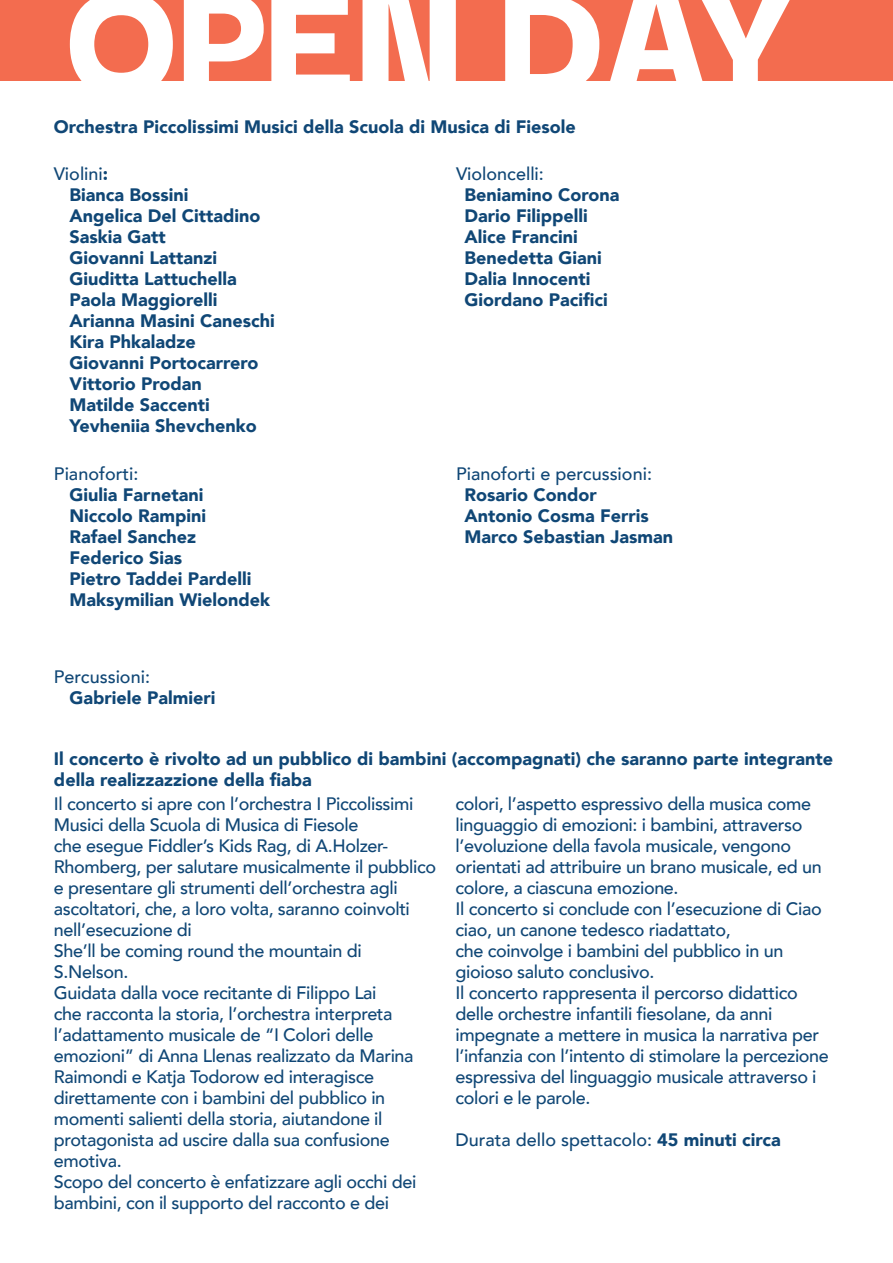
<style>
.page{position:relative;width:893px;height:1263px;background:#fff}
.page>*{position:absolute;margin:0;border:0;box-sizing:border-box;transform-origin:0 0}
.t1{font:900 179.4px "Darker Grotesque";letter-spacing:-.02em;color:#fff}
.t2{font:500 18px/21px "Avenir";letter-spacing:-.02em;color:#104776}
.t3{font:900 18px/21px "Avenir";color:#104776}
.t4{font:500 18px "Avenir";color:#104776}
.s1{font-weight:500}
.s2{font-weight:900}
</style>
<div class="page">
<div style="left:0;top:0;width:893px;height:81px;background:#f36c4f"></div>
<h1 class="t1" style="left:67px;top:-96px;width:721px">OPEN DAY</h1>
<p class="t3" style="left:54px;top:115px;width:523px">Orchestra Piccolissimi Musici della Scuola di Musica di Fiesole</p>
<p class="t3" style="left:70px;top:163px;width:207px;text-indent:-16px"><span class="s1">Violini</span>:<br>Bianca Bossini<br>Angelica Del Cittadino<br>Saskia Gatt<br>Giovanni Lattanzi<br>Giuditta Lattuchella<br>Paola Maggiorelli<br>Arianna Masini Caneschi<br>Kira Phkaladze<br>Giovanni Portocarrero<br>Vittorio Prodan<br>Matilde Saccenti<br>Yevheniia Shevchenko</p>
<p class="t4" style="left:54px;top:458px;width:86px">Pianoforti:</p>
<p class="t3" style="left:70px;top:484px;width:202px">Giulia Farnetani<br>Niccolo Rampini<br>Rafael Sanchez<br>Federico Sias<br>Pietro Taddei Pardelli<br>Maksymilian Wielondek</p>
<p class="t4" style="left:54px;top:661px;width:98px">Percussioni:</p>
<p class="t3" style="left:70px;top:687px;width:148px">Gabriele Palmieri</p>
<p class="t4" style="left:456px;top:158px;width:89px">Violoncelli:</p>
<p class="t3" style="left:464px;top:184px;width:156px">Beniamino Corona<br>Dario Filippelli<br>Alice Francini<br>Benedetta Giani<br>Dalia Innocenti<br>Giordano Pacifici</p>
<p class="t4" style="left:456px;top:459px;width:197px">Pianoforti e percussioni:</p>
<p class="t3" style="left:464px;top:484px;width:210px">Rosario Condor<br>Antonio Cosma Ferris<br>Marco Sebastian Jasman</p>
<p class="t3" style="left:54px;top:748px;width:781px">Il concerto è rivolto ad un pubblico di bambini (accompagnati) che saranno parte integrante della realizzazzione della fiaba</p>
<p class="t2" style="left:54px;top:792px;width:384px">Il concerto si apre con l’orchestra I Piccolissimi Musici della Scuola di Musica di Fiesole<br>che esegue Fiddler’s Kids Rag, di A.Holzer-Rhomberg, per salutare musicalmente il pubblico e presentare gli strumenti dell’orchestra agli ascoltatori, che, a loro volta, saranno coinvolti nell’esecuzione di<br>She’ll be coming round the mountain di S.Nelson.<br>Guidata dalla voce recitante di Filippo Lai<br>che racconta la storia, l’orchestra interpreta l’adattamento musicale de “I Colori delle emozioni” di Anna Llenas realizzato da Marina Raimondi e Katja Todorow ed interagisce direttamente con i bambini del pubblico in momenti salienti della storia, aiutandone il protagonista ad uscire dalla sua confusione emotiva.<br>Scopo del concerto è enfatizzare agli occhi dei bambini, con il supporto del racconto e dei</p>
<p class="t2" style="left:455px;top:792px;width:375px">colori, l’aspetto espressivo della musica come linguaggio di emozioni: i bambini, attraverso l’evoluzione della favola musicale, vengono orientati ad attribuire un brano musicale, ed un colore, a ciascuna emozione.<br>Il concerto si conclude con l’esecuzione di Ciao ciao, un canone tedesco riadattato,<br>che coinvolge i bambini del pubblico in un gioioso saluto conclusivo.<br>Il concerto rappresenta il percorso didattico delle orchestre infantili fiesolane, da anni impegnate a mettere in musica la narrativa per l’infanzia con l’intento di stimolare la percezione espressiva del linguaggio musicale attraverso i colori e le parole.</p>
<p class="t4" style="left:455px;top:1124px;width:327px">Durata dello spettacolo: <span class="s2">45 minuti circa</span></p>
</div>
